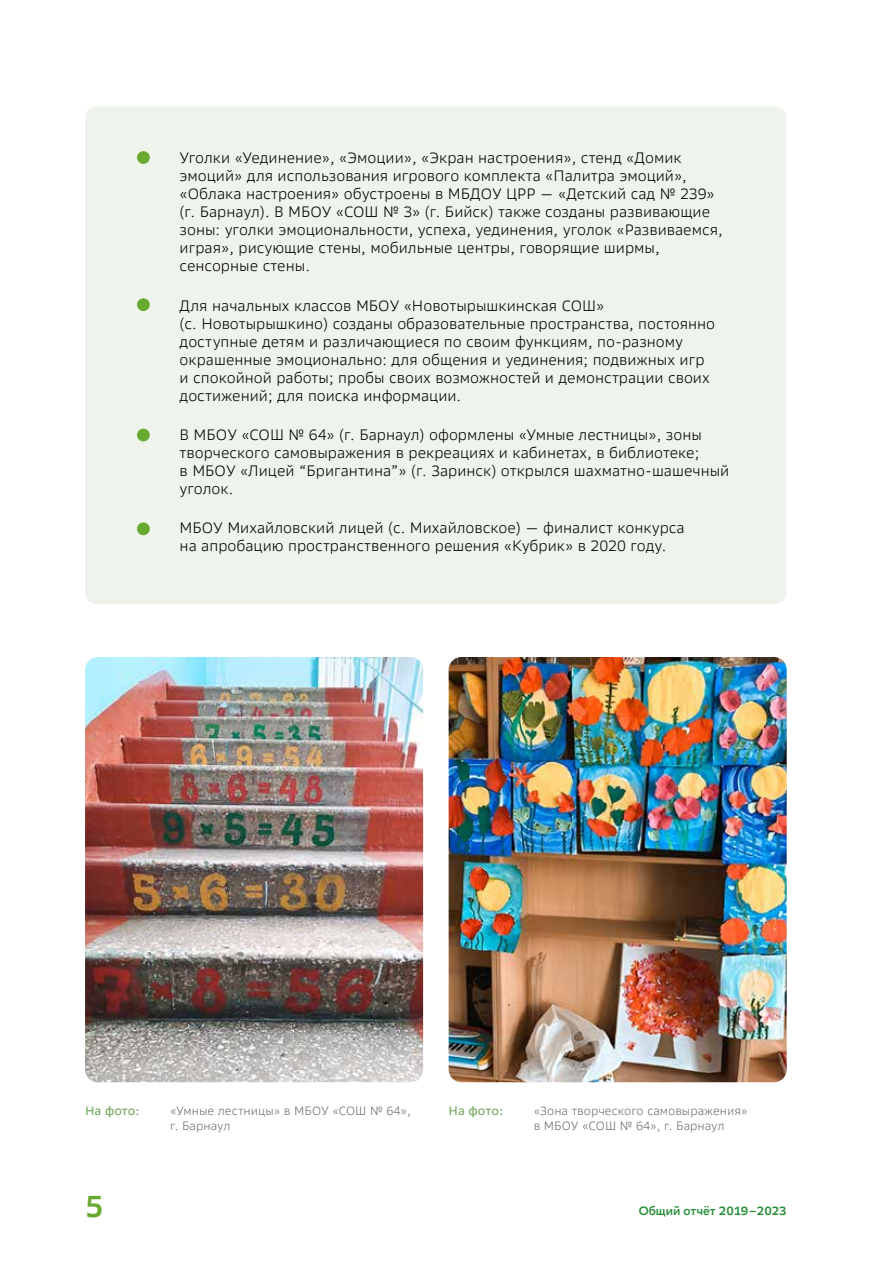
<style>
.page{position:relative;width:893px;height:1263px;background:#fff}
.page>*{position:absolute;margin:0;border:0;box-sizing:border-box;transform-origin:0 0}
.t1{font:600 30px "SB Sans Text";color:#68aa2f}
.t2{font:300 15px/18px "SB Sans Text";color:#000}
.t3{font:300 12px/14.4px "SB Sans Text";color:#706f6f}
.t4{font:600 12px "SB Sans Display";color:#268e37}
.t5{font:500 12px "SB Sans Text";color:#7cab69}
.s1{font-family:"SB Sans Text"}
</style>
<div class="page">
<div style="left:85px;top:106px;width:702px;height:498px;background:#eef3eb;border-radius:12px"></div>
<div style="left:137px;top:151px;width:13px;height:13px;background:#68aa2f;border-radius:50%"></div>
<div style="left:137px;top:298px;width:13px;height:13px;background:#68aa2f;border-radius:50%"></div>
<div style="left:137px;top:429px;width:13px;height:12px;background:#68aa2f;border-radius:50%"></div>
<div style="left:137px;top:522px;width:13px;height:13px;background:#68aa2f;border-radius:50%"></div>
<img style="left:85px;top:657px;width:338px;height:425px">
<img style="left:449px;top:657px;width:338px;height:425px">
<p class="t2" style="left:180px;top:149px;width:545px">Уголки «Уединение», «Эмоции», «Экран настроения», стенд «Домик эмоций» для использования игрового комплекта «Палитра эмоций», «Облака настроения» обустроены в МБДОУ ЦРР — «Детский сад № 239» (г. Барнаул). В МБОУ «СОШ № 3» (г. Бийск) также созданы развивающие зоны: уголки эмоциональности, успеха, уединения, уголок «Развиваемся, играя», рисующие стены, мобильные центры, говорящие ширмы, сенсорные стены.</p>
<p class="t2" style="left:180px;top:296px;width:537px">Для начальных классов МБОУ «Новотырышкинская СОШ»<br>(с. Новотырышкино) созданы образовательные пространства, постоянно доступные детям и различающиеся по своим функциям, по-разному окрашенные эмоционально: для общения и уединения; подвижных игр и спокойной работы; пробы своих возможностей и демонстрации своих достижений; для поиска информации.</p>
<p class="t2" style="left:180px;top:426px;width:551px">В МБОУ «СОШ № 64» (г. Барнаул) оформлены «Умные лестницы», зоны творческого самовыражения в рекреациях и кабинетах, в библиотеке;<br>в МБОУ «Лицей “Бригантина”» (г. Заринск) открылся шахматно-шашечный уголок.</p>
<p class="t2" style="left:180px;top:519px;width:507px">МБОУ Михайловский лицей (с. Михайловское) — финалист конкурса на апробацию пространственного решения «Кубрик» в 2020 году.</p>
<p class="t5" style="left:85px;top:1104px;width:56px">На фото:</p>
<p class="t3" style="left:170px;top:1104px;width:242px">«Умные лестницы» в МБОУ «СОШ № 64», г. Барнаул</p>
<p class="t5" style="left:449px;top:1104px;width:56px">На фото:</p>
<p class="t3" style="left:534px;top:1104px;width:216px">«Зона творческого самовыражения» в МБОУ «СОШ № 64», г. Барнаул</p>
<h1 class="t1" style="left:85px;top:1188px;width:20px">5</h1>
<p class="t4" style="left:639px;top:1204px;width:149px">Общий отчёт <span class="s1">2019–2023</span></p>
</div>
